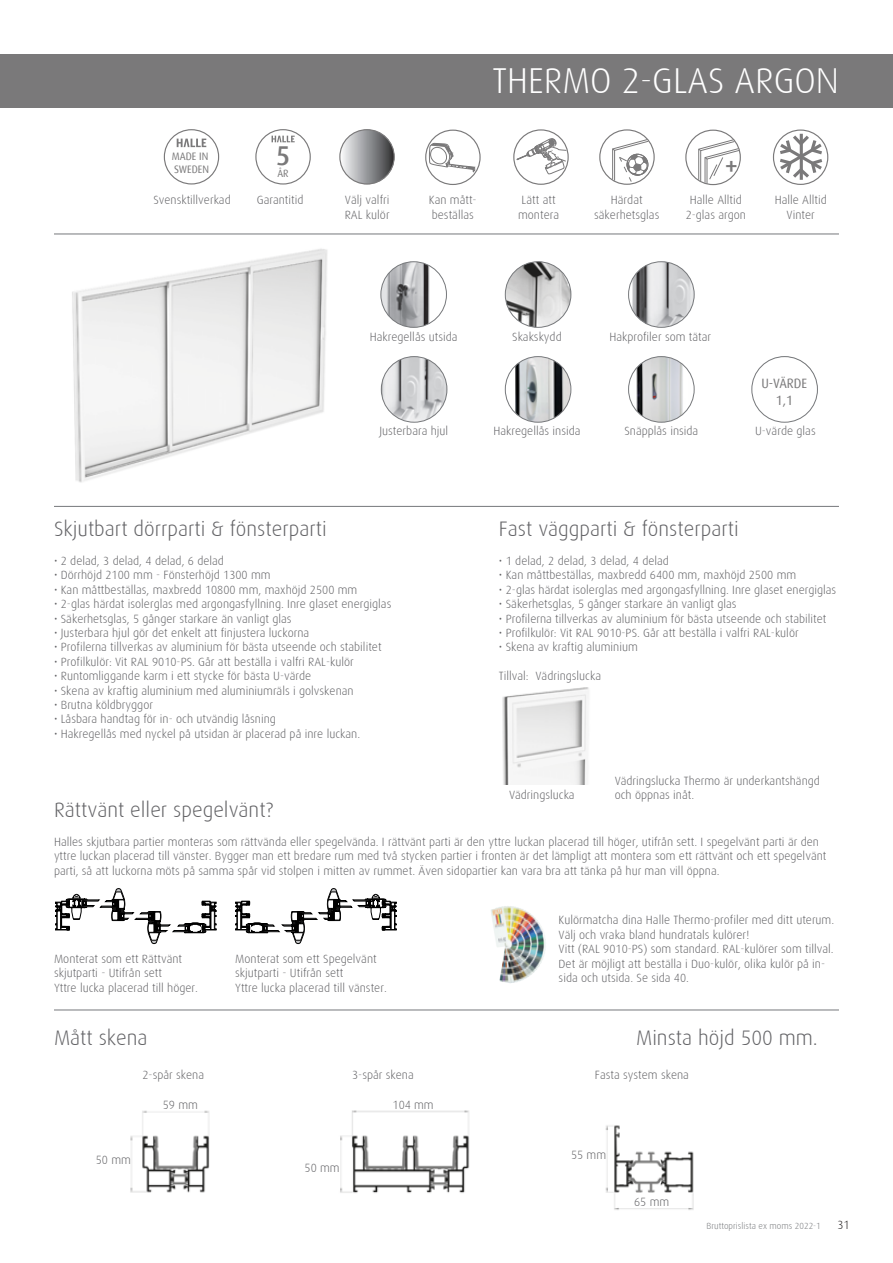
<style>
.page{position:relative;width:893px;height:1263px;background:#fff}
.page>*{position:absolute;margin:0;border:0;box-sizing:border-box;transform-origin:0 0}
.t1{font:300 36px "Dax";color:#fff}
.t2{font:500 27.15px "Dax";color:#7a797a;scale:.95 1}
.t3{font:500 26.55px "Dax";color:#7a797a;scale:.95 1}
.t4{font:300 21px "Dax";color:#636366}
.t5{font:13.5px/16.2px "Dax";color:#7a797a;text-align:center;scale:.95 1}
.t6{font:300 12px/14.4px "Dax";color:#636366}
.t7{font:300 12px "Dax";color:#231f20}
.t8{font:10.8px/12.9px "Dax";color:#7a797a;scale:.95 1}
.t9{font:10.5px "Dax";color:#7a797a;scale:.95 1}
.t10{font:300 9px "Dax";color:#76787b}
</style>
<div class="page">
<div style="left:0;top:54px;width:893px;height:54px;background:#7a797a"></div>
<div style="left:773px;top:129px;width:55px;height:56px;border:1px solid #7a797a;border-radius:50%"></div>
<svg style="left:776px;top:132px;width:50px;height:49px"></svg>
<div style="left:685px;top:130px;width:56px;height:55px;border:1px solid #7a797a;border-radius:50%"></div>
<svg style="left:698px;top:139px;width:42px;height:45px"></svg>
<div style="left:599px;top:129px;width:56px;height:56px;border:1px solid #7a797a;border-radius:50%"></div>
<svg style="left:612px;top:139px;width:37px;height:43px"></svg>
<div style="left:513px;top:129px;width:56px;height:56px;border:1px solid #7a797a;border-radius:50%"></div>
<svg style="left:516px;top:138px;width:51px;height:36px"></svg>
<div style="left:425px;top:130px;width:56px;height:55px;border:1px solid #7a797a;border-radius:50%"></div>
<svg style="left:429px;top:143px;width:46px;height:29px"></svg>
<svg style="left:340px;top:130px;width:54px;height:54px;background:#959699"></svg>
<div style="left:339px;top:129px;width:56px;height:56px;border:1px solid #7a797a;border-radius:50%"></div>
<div style="left:164px;top:129px;width:55px;height:56px;border:1px solid #7a797a;border-radius:50%"></div>
<svg style="left:177px;top:139px;width:29px;height:8px"></svg>
<div style="left:255px;top:129px;width:56px;height:56px;border:1px solid #7a797a;border-radius:50%"></div>
<svg style="left:272px;top:136px;width:23px;height:6px"></svg>
<hr style="left:54px;top:506px;width:785px;height:1px;background:#76787b">
<hr style="left:54px;top:1010px;width:785px;height:1px;background:#76787b">
<img style="left:505px;top:262px;width:66px;height:65px;border-radius:33px">
<div style="left:505px;top:262px;width:66px;height:65px;border:1px solid #76787b;border-radius:50%"></div>
<img style="left:72px;top:249px;width:255px;height:234px">
<img style="left:381px;top:262px;width:65px;height:65px;border-radius:33px">
<div style="left:381px;top:262px;width:66px;height:65px;border:1px solid #76787b;border-radius:50%"></div>
<img style="left:629px;top:357px;width:65px;height:65px;border-radius:33px">
<div style="left:628px;top:356px;width:66px;height:66px;border:1px solid #76787b;border-radius:50%"></div>
<img style="left:505px;top:357px;width:66px;height:65px">
<div style="left:505px;top:356px;width:66px;height:66px;border:1px solid #76787b;border-radius:50%"></div>
<img style="left:491px;top:906px;width:55px;height:77px">
<hr style="left:54px;top:234px;width:785px;height:1px;background:#76787b">
<img style="left:629px;top:262px;width:65px;height:65px;border-radius:33px">
<div style="left:628px;top:262px;width:66px;height:65px;border:1px solid #76787b;border-radius:50%"></div>
<img style="left:381px;top:357px;width:66px;height:65px;border-radius:33px">
<div style="left:381px;top:356px;width:66px;height:66px;border:1px solid #76787b;border-radius:50%"></div>
<svg style="left:752px;top:357px;width:65px;height:65px"></svg>
<div style="left:752px;top:356px;width:66px;height:66px;border:1px solid #76787b;border-radius:50%"></div>
<svg style="left:236px;top:888px;width:160px;height:56px"></svg>
<svg style="left:55px;top:888px;width:161px;height:56px"></svg>
<img style="left:605px;top:1125px;width:89px;height:85px">
<img style="left:130px;top:1110px;width:80px;height:83px">
<img style="left:340px;top:1110px;width:130px;height:83px">
<img style="left:502px;top:687px;width:87px;height:98px">
<p class="t8" style="left:172px;top:149px;width:41px">MADE IN<br>SWEDEN</p>
<p class="t6" style="left:153px;top:193px;width:79px">Svensktillverkad</p>
<h2 class="t2" style="left:276px;top:140px;width:16px">5</h2>
<p class="t9" style="left:277px;top:167px;width:13px">ÅR</p>
<p class="t6" style="left:257px;top:193px;width:48px">Garantitid</p>
<p class="t6" style="left:345px;top:193px;width:46px">Välj valfri<br>RAL kulör</p>
<h1 class="t1" style="left:493px;top:61px;width:348px">THERMO 2-GLAS ARGON</h1>
<p class="t6" style="left:429px;top:193px;width:49px">Kan mått&shy;beställas</p>
<p class="t6" style="left:518px;top:193px;width:43px">Lätt att montera</p>
<p class="t6" style="left:594px;top:193px;width:67px;text-align:center">Härdat säkerhetsglas</p>
<h3 class="t3" style="left:725px;top:151px;width:15px">+</h3>
<p class="t6" style="left:686px;top:193px;width:62px;text-align:center">Halle Alltid<br>2-glas argon</p>
<p class="t6" style="left:775px;top:193px;width:54px;text-align:center">Halle Alltid<br>Vinter</p>
<p class="t6" style="left:370px;top:329px;width:89px">Hakregellås utsida</p>
<p class="t6" style="left:512px;top:329px;width:51px">Skakskydd</p>
<p class="t6" style="left:609px;top:329px;width:103px">Hakprofiler som tätar</p>
<p class="t6" style="left:379px;top:424px;width:70px">Justerbara hjul</p>
<p class="t6" style="left:494px;top:424px;width:89px">Hakregellås insida</p>
<p class="t6" style="left:624px;top:424px;width:75px">Snäpplås insida</p>
<p class="t5" style="left:761px;top:376px;width:50px">U-VÄRDE<br>1,1</p>
<p class="t6" style="left:755px;top:424px;width:62px">U-värde glas</p>
<h3 class="t4" style="left:54px;top:517px;width:274px">Skjutbart dörrparti &amp; fönsterparti</h3>
<p class="t6" style="left:54px;top:554px;width:172px">• 2 delad, 3 delad, 4 delad, 6 delad</p>
<p class="t6" style="left:54px;top:568px;width:218px">• Dörrhöjd 2100 mm - Fönsterhöjd 1300 mm</p>
<p class="t6" style="left:54px;top:582px;width:305px">• Kan måttbeställas, maxbredd 10800 mm, maxhöjd 2500 mm</p>
<p class="t6" style="left:54px;top:597px;width:339px">• 2-glas härdat isolerglas med argongasfyllning. Inre glaset energiglas</p>
<p class="t6" style="left:54px;top:611px;width:239px">• Säkerhetsglas, 5 gånger starkare än vanligt glas</p>
<p class="t6" style="left:54px;top:626px;width:257px">• Justerbara hjul gör det enkelt att finjustera luckorna</p>
<p class="t6" style="left:54px;top:640px;width:329px">• Profilerna tillverkas av aluminium för bästa utseende och stabilitet</p>
<p class="t6" style="left:54px;top:654px;width:301px">• Profilkulör: Vit RAL 9010-PS. Går att beställa i valfri RAL-kulör</p>
<p class="t6" style="left:54px;top:669px;width:259px">• Runtomliggande karm i ett stycke för bästa U-värde</p>
<p class="t6" style="left:54px;top:683px;width:301px">• Skena av kraftig aluminium med aluminiumräls i golvskenan</p>
<p class="t6" style="left:54px;top:698px;width:101px">• Brutna köldbryggor</p>
<p class="t6" style="left:54px;top:712px;width:223px">• Låsbara handtag för in- och utvändig låsning</p>
<p class="t6" style="left:54px;top:726px;width:308px">• Hakregellås med nyckel på utsidan är placerad på inre luckan.</p>
<h3 class="t4" style="left:499px;top:517px;width:241px">Fast väggparti &amp; fönsterparti</h3>
<p class="t6" style="left:499px;top:554px;width:172px">• 1 delad, 2 delad, 3 delad, 4 delad</p>
<p class="t6" style="left:499px;top:568px;width:299px">• Kan måttbeställas, maxbredd 6400 mm, maxhöjd 2500 mm</p>
<p class="t6" style="left:499px;top:582px;width:339px">• 2-glas härdat isolerglas med argongasfyllning. Inre glaset energiglas</p>
<p class="t6" style="left:499px;top:597px;width:239px">• Säkerhetsglas, 5 gånger starkare än vanligt glas</p>
<p class="t6" style="left:499px;top:611px;width:329px">• Profilerna tillverkas av aluminium för bästa utseende och stabilitet</p>
<p class="t6" style="left:499px;top:626px;width:301px">• Profilkulör: Vit RAL 9010-PS. Går att beställa i valfri RAL-kulör</p>
<p class="t6" style="left:499px;top:640px;width:140px">• Skena av kraftig aluminium</p>
<p class="t6" style="left:499px;top:669px;width:104px">Tillval: Vädringslucka</p>
<p class="t6" style="left:615px;top:773px;width:207px">Vädringslucka Thermo är underkantshängd och öppnas inåt.</p>
<p class="t6" style="left:509px;top:788px;width:67px">Vädringslucka</p>
<h3 class="t4" style="left:54px;top:798px;width:221px">Rättvänt eller spegelvänt?</h3>
<p class="t6" style="left:54px;top:834px;width:774px">Halles skjutbara partier monteras som rättvända eller spegelvända. I rättvänt parti är den yttre luckan placerad till höger, utifrån sett. I spegelvänt parti är den yttre luckan placerad till vänster. Bygger man ett bredare rum med två stycken partier i fronten är det lämpligt att montera som ett rättvänt och ett spegelvänt parti, så att luckorna möts på samma spår vid stolpen i mitten av rummet. Även sidopartier kan vara bra att tänka på hur man vill öppna.</p>
<p class="t6" style="left:54px;top:952px;width:146px">Monterat som ett Rättvänt skjutparti - Utifrån sett<br>Yttre lucka placerad till höger.</p>
<p class="t6" style="left:235px;top:952px;width:153px">Monterat som ett Spegelvänt skjutparti - Utifrån sett<br>Yttre lucka placerad till vänster.</p>
<h3 class="t4" style="left:54px;top:1026px;width:95px">Mått skena</h3>
<p class="t6" style="left:559px;top:913px;width:277px">Kulörmatcha dina Halle Thermo-profiler med ditt uterum.<br>Välj och vraka bland hundratals kulörer!<br>Vitt (RAL 9010-PS) som standard. RAL-kulörer som tillval.<br>Det är möjligt att beställa i Duo-kulör, olika kulör på in&shy;sida och utsida. Se sida 40.</p>
<h3 class="t4" style="left:636px;top:1026px;width:183px">Minsta höjd 500 mm.</h3>
<p class="t6" style="left:142px;top:1067px;width:63px">2-spår skena</p>
<p class="t6" style="left:352px;top:1067px;width:63px">3-spår skena</p>
<p class="t6" style="left:595px;top:1067px;width:96px">Fasta system skena</p>
<p class="t6" style="left:163px;top:1098px;width:37px">59 mm</p>
<p class="t6" style="left:393px;top:1098px;width:43px">104 mm</p>
<p class="t6" style="left:96px;top:1152px;width:37px">50 mm</p>
<p class="t6" style="left:305px;top:1161px;width:37px">50 mm</p>
<p class="t6" style="left:571px;top:1148px;width:37px">55 mm</p>
<p class="t6" style="left:634px;top:1194px;width:37px">65 mm</p>
<p class="t10" style="left:707px;top:1220px;width:116px">Bruttoprislista ex moms 2022-1</p>
<p class="t7" style="left:837px;top:1218px;width:14px">31</p>
</div>
